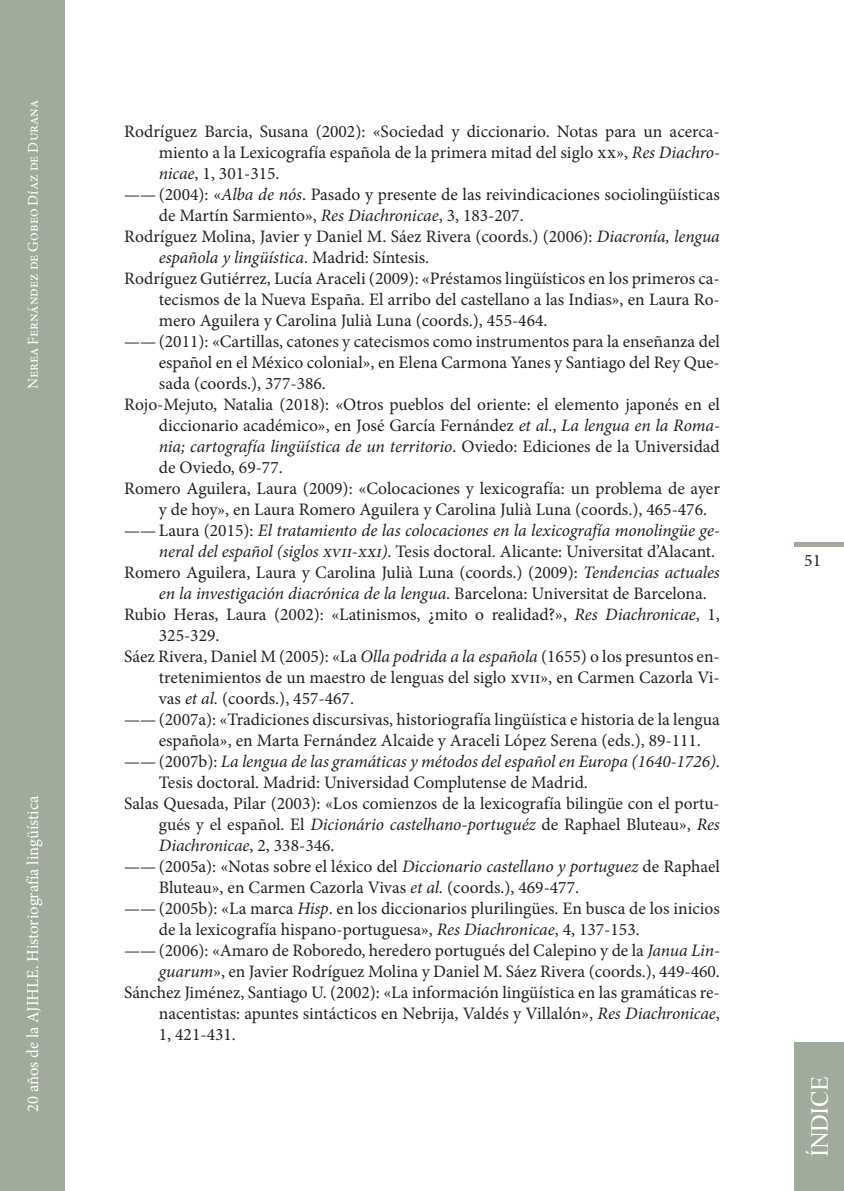
<style>
.page{position:relative;width:844px;height:1191px;background:#fff}
.page>*{position:absolute;margin:0;border:0;box-sizing:border-box;transform-origin:0 0}
.t1{font:24.5px "Times New Roman";letter-spacing:-.015em;color:#fff}
._80_bibliografía{font:17.5px/21px "Minion Pro";color:#231f20}
._80_bibliografía-2{font:italic 17.5px/21px "Minion Pro";letter-spacing:-.005em;color:#231f20;text-align:right}
.t2{font:16.62px "Minion Pro";color:#fff}
.t3{font:14.88px "Minion Pro";color:#fff}
.s1{font-style:italic}
.s2{font-style:normal}
</style>
<div class="page">
<div style="left:0;top:0;width:64px;height:1191px;background:#a0ab9b"></div>
<div style="left:794px;top:1042px;width:49px;height:149px;background:#a0ab9b"></div>
<div style="left:794px;top:542px;width:49px;height:5px;background:#a0ab9b"></div>
<p class="t3" style="left:23px;top:389px;width:290px;rotate:-90deg">Nerea Fernández de Gobeo Díaz de Durana</p>
<p class="t2" style="left:22px;top:1112px;width:318px;rotate:-90deg">20 años de la AJIHLE. Historiografía lingüística</p>
<p class="_80_bibliografía" style="left:159px;top:121px;width:562px;text-align:justify;text-indent:-35px">Rodríguez Barcia, Susana (2002): «Sociedad y diccionario. Notas para un acerca&shy;miento a la Lexicografía española de la primera mitad del siglo xx», <span class="s1">Res Diachro&shy;nicae</span>, 1, 301-315.</p>
<p class="_80_bibliografía" style="left:159px;top:184px;width:562px;text-indent:-35px">——(2004): «<span class="s1">Alba de nós</span>. Pasado y presente de las reivindicaciones sociolingüísticas de Martín Sarmiento», <span class="s1">Res Diachronicae</span>, 3, 183-207.</p>
<p class="_80_bibliografía" style="left:159px;top:226px;width:562px;text-indent:-35px">Rodríguez Molina, Javier y Daniel M. Sáez Rivera (coords.) (2006): <span class="s1">Diacronía, lengua española y lingüística</span>. Madrid: Síntesis.</p>
<p class="_80_bibliografía" style="left:159px;top:268px;width:562px;text-align:justify;text-indent:-35px">Rodríguez Gutiérrez, Lucía Araceli (2009): «Préstamos lingüísticos en los primeros ca&shy;tecismos de la Nueva España. El arribo del castellano a las Indias», en Laura Ro&shy;mero Aguilera y Carolina Julià Luna (coords.), 455-464.</p>
<p class="_80_bibliografía" style="left:159px;top:331px;width:562px;text-align:justify;text-indent:-35px">——(2011): «Cartillas, catones y catecismos como instrumentos para la enseñanza del español en el México colonial», en Elena Carmona Yanes y Santiago del Rey Que&shy;sada (coords.), 377-386.</p>
<p class="_80_bibliografía" style="left:159px;top:394px;width:562px;text-align:justify;text-indent:-35px">Rojo-Mejuto, Natalia (2018): «Otros pueblos del oriente: el elemento japonés en el diccionario académico», en José García Fernández <span class="s1">et al</span>., <span class="s1">La lengua en la Roma&shy;nia; cartografía lingüística de un territorio</span>. Oviedo: Ediciones de la Universidad de Oviedo, 69-77.</p>
<p class="_80_bibliografía" style="left:159px;top:478px;width:562px;text-indent:-35px">Romero Aguilera, Laura (2009): «Colocaciones y lexicografía: un problema de ayer y de hoy», en Laura Romero Aguilera y Carolina Julià Luna (coords.), 465-476.</p>
<p class="_80_bibliografía-2" style="left:124px;top:520px;width:597px"><span class="s2">——Laura (2015):</span> El tratamiento de las colocaciones en la lexicografía monolingüe ge&shy;neral del español (siglos xvii-xxi)<span class="s2">. Tesis doctoral. Alicante: Universitat d’Alacant.</span></p>
<p class="_80_bibliografía" style="left:159px;top:562px;width:562px;text-indent:-35px">Romero Aguilera, Laura y Carolina Julià Luna (coords.) (2009): <span class="s1">Tendencias actuales en la investigación diacrónica de la lengua</span>. Barcelona: Universitat de Barcelona.</p>
<p class="_80_bibliografía" style="left:159px;top:604px;width:562px;text-indent:-35px">Rubio Heras, Laura (2002): «Latinismos, ¿mito o realidad?», <span class="s1">Res Diachronicae</span>, 1,<br>325-329.</p>
<p class="_80_bibliografía" style="left:159px;top:646px;width:562px;text-align:justify;text-indent:-35px">Sáez Rivera, Daniel M (2005): «La <span class="s1">Olla podrida a la española</span> (1655) o los presuntos en&shy;tretenimientos de un maestro de lenguas del siglo xvii», en Carmen Cazorla Vi&shy;vas <span class="s1">et al.</span> (coords.), 457-467.</p>
<p class="_80_bibliografía" style="left:159px;top:709px;width:562px;text-indent:-35px">——(2007a): «Tradiciones discursivas, historiografía lingüística e historia de la lengua española», en Marta Fernández Alcaide y Araceli López Serena (eds.), 89-111.</p>
<p class="_80_bibliografía" style="left:159px;top:751px;width:562px;text-indent:-35px">——(2007b): <span class="s1">La lengua de las gramáticas y métodos del español en Europa (1640-1726)</span>.<br>Tesis doctoral. Madrid: Universidad Complutense de Madrid.</p>
<p class="_80_bibliografía" style="left:159px;top:793px;width:562px;text-align:justify;text-indent:-35px">Salas Quesada, Pilar (2003): «Los comienzos de la lexicografía bilingüe con el portu&shy;gués y el español. El <span class="s1">Dicionário castelhano-portuguéz</span> de Raphael Bluteau», <span class="s1">Res Diachronicae</span>, 2, 338-346.</p>
<p class="_80_bibliografía" style="left:159px;top:856px;width:562px;text-indent:-35px">——(2005a): «Notas sobre el léxico del <span class="s1">Diccionario castellano y portuguez</span> de Raphael<br>Bluteau», en Carmen Cazorla Vivas <span class="s1">et al.</span> (coords.), 469-477.</p>
<p class="_80_bibliografía" style="left:159px;top:898px;width:562px;text-indent:-35px">——(2005b): «La marca <span class="s1">Hisp</span>. en los diccionarios plurilingües. En busca de los inicios de la lexicografía hispano-portuguesa», <span class="s1">Res Diachronicae</span>, 4, 137-153.</p>
<p class="_80_bibliografía" style="left:124px;top:940px;width:597px;text-align:right">——(2006): «Amaro de Roboredo, heredero portugués del Calepino y de la <span class="s1">Janua Lin&shy;guarum</span>», en Javier Rodríguez Molina y Daniel M. Sáez Rivera (coords.), 449-460.</p>
<p class="_80_bibliografía" style="left:159px;top:982px;width:562px;text-align:justify;text-indent:-35px">Sánchez Jiménez, Santiago U. (2002): «La información lingüística en las gramáticas re&shy;nacentistas: apuntes sintácticos en Nebrija, Valdés y Villalón», <span class="s1">Res Diachronicae</span>, 1, 421-431.</p>
<p class="_80_bibliografía" style="left:804px;top:550px;width:18px">51</p>
<h1 class="t1" style="left:802px;top:1157px;width:83px;rotate:-90deg">ÍNDICE</h1>
</div>
